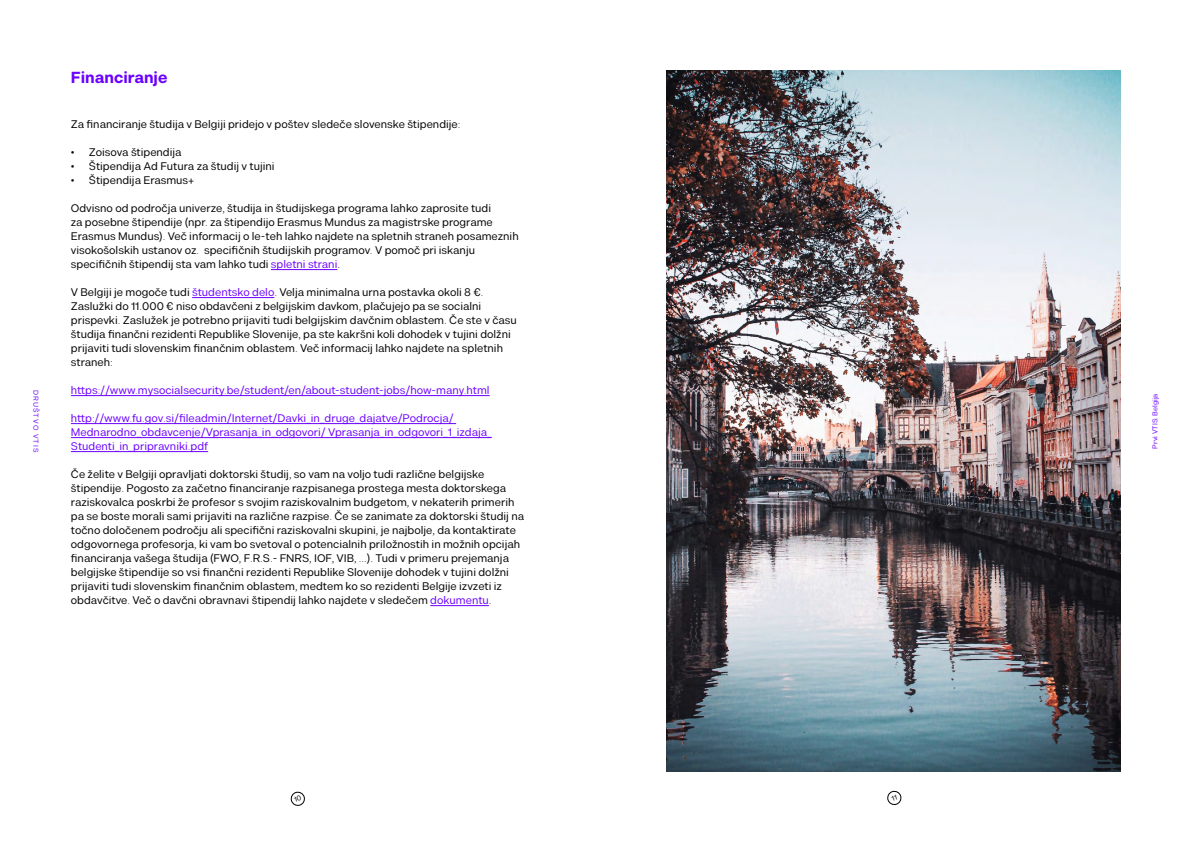
<style>
.page{position:relative;width:1191px;height:842px;background:#fff}
.page>*{position:absolute;margin:0;border:0;box-sizing:border-box;transform-origin:0 0}
.t1{font:700 16px "Kiwari";color:#6b00ff}
.t2{font:11px/14px "Kiwari";color:#000}
.t3{font:11px/14px "Kiwari";color:#6b00ff}
.t4{font:7px "Kiwari";color:#6b00ff}
.t5{font:7px "Kiwari";letter-spacing:.15em;color:#6a06ff}
.s1{color:#6b00ff}
</style>
<div class="page">
<img style="left:666px;top:71px;width:454px;height:700px">
<hr style="left:271px;top:269px;width:66px;height:1px;background:#6b00ff">
<hr style="left:192px;top:297px;width:82px;height:1px;background:#6b00ff">
<hr style="left:71px;top:395px;width:418px;height:1px;background:#6b00ff">
<hr style="left:71px;top:423px;width:385px;height:1px;background:#6b00ff">
<hr style="left:71px;top:437px;width:421px;height:1px;background:#6b00ff">
<hr style="left:71px;top:451px;width:137px;height:1px;background:#6b00ff">
<hr style="left:430px;top:605px;width:59px;height:1px;background:#6b00ff">
<svg style="left:290px;top:791px;width:15px;height:15px"></svg>
<svg style="left:887px;top:790px;width:14px;height:15px"></svg>
<h1 class="t1" style="left:71px;top:68px;width:98px">Financiranje</h1>
<p class="t2" style="left:71px;top:117px;width:391px">Za financiranje študija v Belgiji pridejo v poštev sledeče slovenske štipendije:</p>
<p class="t2" style="left:71px;top:145px;width:112px">• Zoisova štipendija</p>
<p class="t2" style="left:71px;top:159px;width:205px">• Štipendija Ad Futura za študij v tujini</p>
<p class="t2" style="left:71px;top:173px;width:125px">• Štipendija Erasmus+</p>
<p class="t2" style="left:71px;top:201px;width:449px">Odvisno od področja univerze, študija in študijskega programa lahko zaprosite tudi<br>za posebne štipendije (npr. za štipendijo Erasmus Mundus za magistrske programe Erasmus Mundus). Več informacij o le-teh lahko najdete na spletnih straneh posameznih visokošolskih ustanov oz. specifičnih študijskih programov. V pomoč pri iskanju specifičnih štipendij sta vam lahko tudi <span class="s1">spletni strani</span>.</p>
<p class="t2" style="left:71px;top:285px;width:447px">V Belgiji je mogoče tudi <span class="s1">študentsko delo</span>. Velja minimalna urna postavka okoli 8 €.<br>Zaslužki do 11.000 € niso obdavčeni z belgijskim davkom, plačujejo pa se socialni prispevki. Zaslužek je potrebno prijaviti tudi belgijskim davčnim oblastem. Če ste v času študija finančni rezidenti Republike Slovenije, pa ste kakršni koli dohodek v tujini dolžni prijaviti tudi slovenskim finančnim oblastem. Več informacij lahko najdete na spletnih straneh:</p>
<p class="t3" style="left:71px;top:383px;width:420px">https://www.mysocialsecurity.be/student/en/about-student-jobs/how-many.html</p>
<p class="t3" style="left:71px;top:411px;width:422px">http://www.fu.gov.si/fileadmin/Internet/Davki_in_druge_dajatve/Podrocja/<br>Mednarodno_obdavcenje/Vprasanja_in_odgovori/ Vprasanja_in_odgovori_1_izdaja_<br>Studenti_in_pripravniki.pdf</p>
<p class="t2" style="left:71px;top:467px;width:455px">Če želite v Belgiji opravljati doktorski študij, so vam na voljo tudi različne belgijske štipendije. Pogosto za začetno financiranje razpisanega prostega mesta doktorskega raziskovalca poskrbi že profesor s svojim raziskovalnim budgetom, v nekaterih primerih pa se boste morali sami prijaviti na različne razpise. Če se zanimate za doktorski študij na točno določenem področju ali specifični raziskovalni skupini, je najbolje, da kontaktirate odgovornega profesorja, ki vam bo svetoval o potencialnih priložnostih in možnih opcijah financiranja vašega študija (FWO, F.R.S.- FNRS, IOF, VIB, …). Tudi v primeru prejemanja belgijske štipendije so vsi finančni rezidenti Republike Slovenije dohodek v tujini dolžni prijaviti tudi slovenskim finančnim oblastem, medtem ko so rezidenti Belgije izvzeti iz obdavčitve. Več o davčni obravnavi štipendij lahko najdete v sledečem <span class="s1">dokumentu</span>.</p>
<p class="t5" style="left:40px;top:390px;width:64px;rotate:90deg">DRUŠTVO VTIS</p>
<p class="t4" style="left:1151px;top:448px;width:57px;rotate:-90deg">Prvi VTIS: Belgija</p>
</div>
